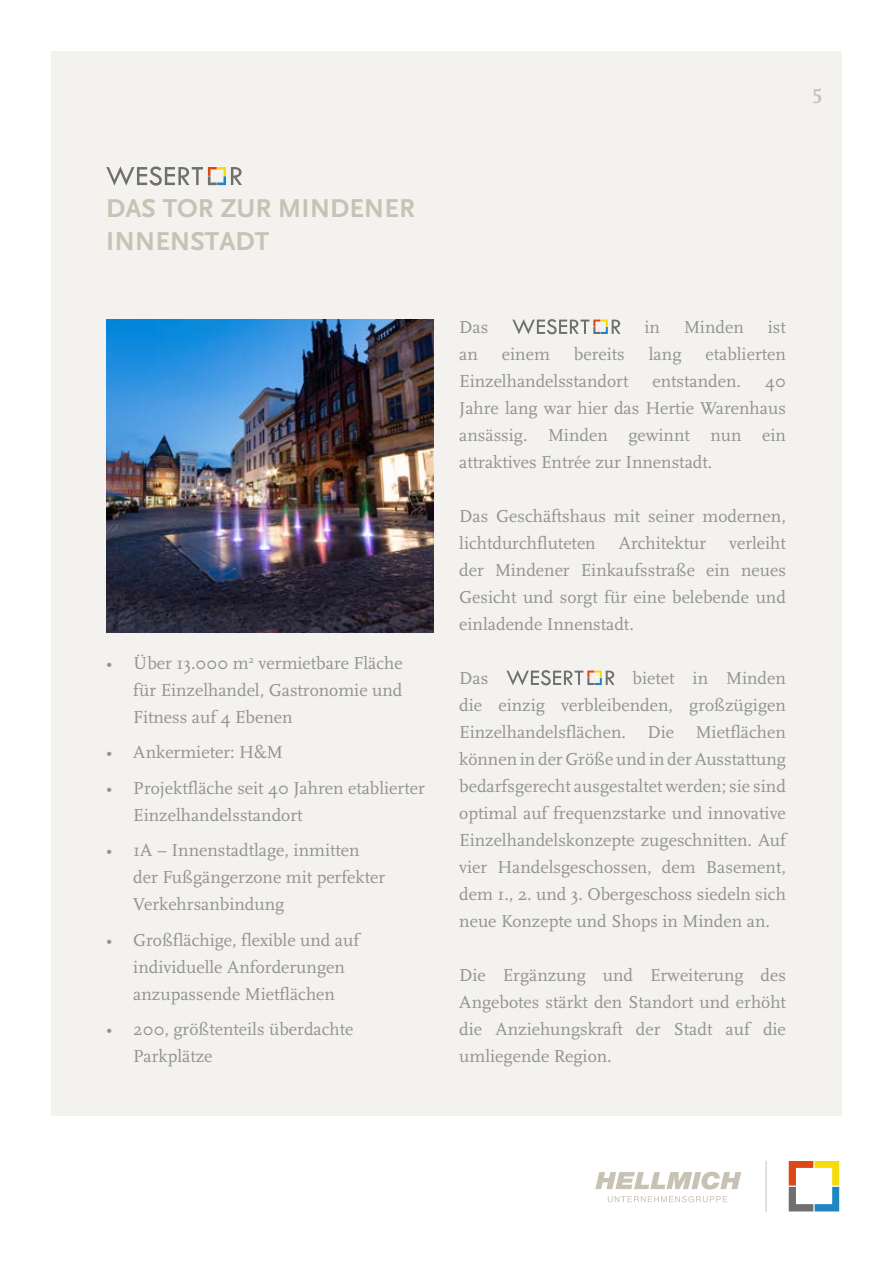
<style>
.page{position:relative;width:893px;height:1263px;background:#fff}
.page>*{position:absolute;margin:0;border:0;box-sizing:border-box;transform-origin:0 0}
.t1{font:700 27px/32.4px "Scala Sans Caps";color:#c8c2b5}
.t2{font:700 21px "Scala Caps";color:#c8c2b5}
.t3{font:18px/27px "Scala";color:#929292;text-align:justify}
</style>
<div class="page">
<div style="left:51px;top:52px;width:790px;height:1064px;background:#f4f2ef"></div>
<svg style="left:512px;top:319px;width:108px;height:15px"></svg>
<svg style="left:506px;top:670px;width:108px;height:15px"></svg>
<svg style="left:106px;top:166px;width:136px;height:20px"></svg>
<img style="left:106px;top:319px;width:328px;height:314px">
<svg style="left:595px;top:1172px;width:146px;height:17px"></svg>
<svg style="left:608px;top:1196px;width:119px;height:6px"></svg>
<hr style="left:766px;top:1161px;width:1px;height:51px;background:#c8c2b5">
<svg style="left:789px;top:1161px;width:50px;height:50px"></svg>
<p class="t2" style="left:812px;top:84px;width:12px">5</p>
<h1 class="t1" style="left:106px;top:193px;width:310px">DAS TOR ZUR MINDENER<br>INNENSTADT</h1>
<p class="t3" style="left:133px;top:649px;width:271px;text-indent:-27px">• Über 13.000 m<sup>2</sup> vermietbare Fläche für Einzelhandel, Gastronomie und Fitness auf 4 Ebenen</p>
<p class="t3" style="left:106px;top:739px;width:178px">• Ankermieter: H&amp;M</p>
<p class="t3" style="left:133px;top:774px;width:293px;text-indent:-27px">• Projektfläche seit 40 Jahren etablierter<br>Einzelhandelsstandort</p>
<p class="t3" style="left:133px;top:837px;width:253px;text-align:left;text-indent:-27px">• 1A – Innenstadtlage, inmitten der Fußgängerzone mit perfekter<br>Verkehrsanbindung</p>
<p class="t3" style="left:133px;top:926px;width:227px;text-align:left;text-indent:-27px">• Großflächige, flexible und auf individuelle Anforderungen anzupassende Mietflächen</p>
<p class="t3" style="left:133px;top:1016px;width:222px;text-indent:-27px">• 200, größtenteils überdachte<br>Parkplätze</p>
<p class="t3" style="left:459px;top:314px;width:31px">Das</p>
<p class="t3" style="left:644px;top:314px;width:17px">in</p>
<p class="t3" style="left:684px;top:314px;width:61px">Minden</p>
<p class="t3" style="left:768px;top:314px;width:20px">ist</p>
<p class="t3" style="left:459px;top:341px;width:20px">an</p>
<p class="t3" style="left:502px;top:341px;width:50px">einem</p>
<p class="t3" style="left:574px;top:341px;width:52px">bereits</p>
<p class="t3" style="left:649px;top:341px;width:34px">lang</p>
<p class="t3" style="left:705px;top:341px;width:82px">etablierten</p>
<p class="t3" style="left:459px;top:368px;width:171px">Einzelhandelsstandort</p>
<p class="t3" style="left:652px;top:368px;width:90px">entstanden.</p>
<p class="t3" style="left:459px;top:368px;width:328px;text-indent:306px">40<br>Jahre lang war hier das Hertie Warenhaus ansässig. Minden gewinnt nun ein attraktives Entrée zur Innenstadt.</p>
<p class="t3" style="left:459px;top:503px;width:328px">Das Geschäftshaus mit seiner modernen, lichtdurchfluteten</p>
<p class="t3" style="left:459px;top:530px;width:328px;text-indent:270px">verleiht der Mindener Einkaufsstraße ein neues Gesicht und sorgt für eine belebende und einladende Innenstadt.</p>
<p class="t3" style="left:619px;top:530px;width:89px">Architektur</p>
<p class="t3" style="left:459px;top:665px;width:328px;text-indent:173px">bietet in Minden die einzig verbleibenden, großzügigen Einzelhandelsflächen. Die Mietflächen können in der Größe und in der Ausstattung bedarfsgerecht ausgestaltet werden; sie sind optimal auf frequenzstarke und innovative Einzelhandelskonzepte zugeschnitten. Auf vier Handelsgeschossen, dem Basement, dem 1., 2. und 3. Obergeschoss siedeln sich neue Konzepte und Shops in Minden an.</p>
<p class="t3" style="left:459px;top:962px;width:328px">Die Ergänzung und Erweiterung des Angebotes stärkt den Standort und erhöht die Anziehungskraft der Stadt auf die umliegende Region.</p>
<p class="t3" style="left:459px;top:665px;width:31px">Das</p>
</div>
